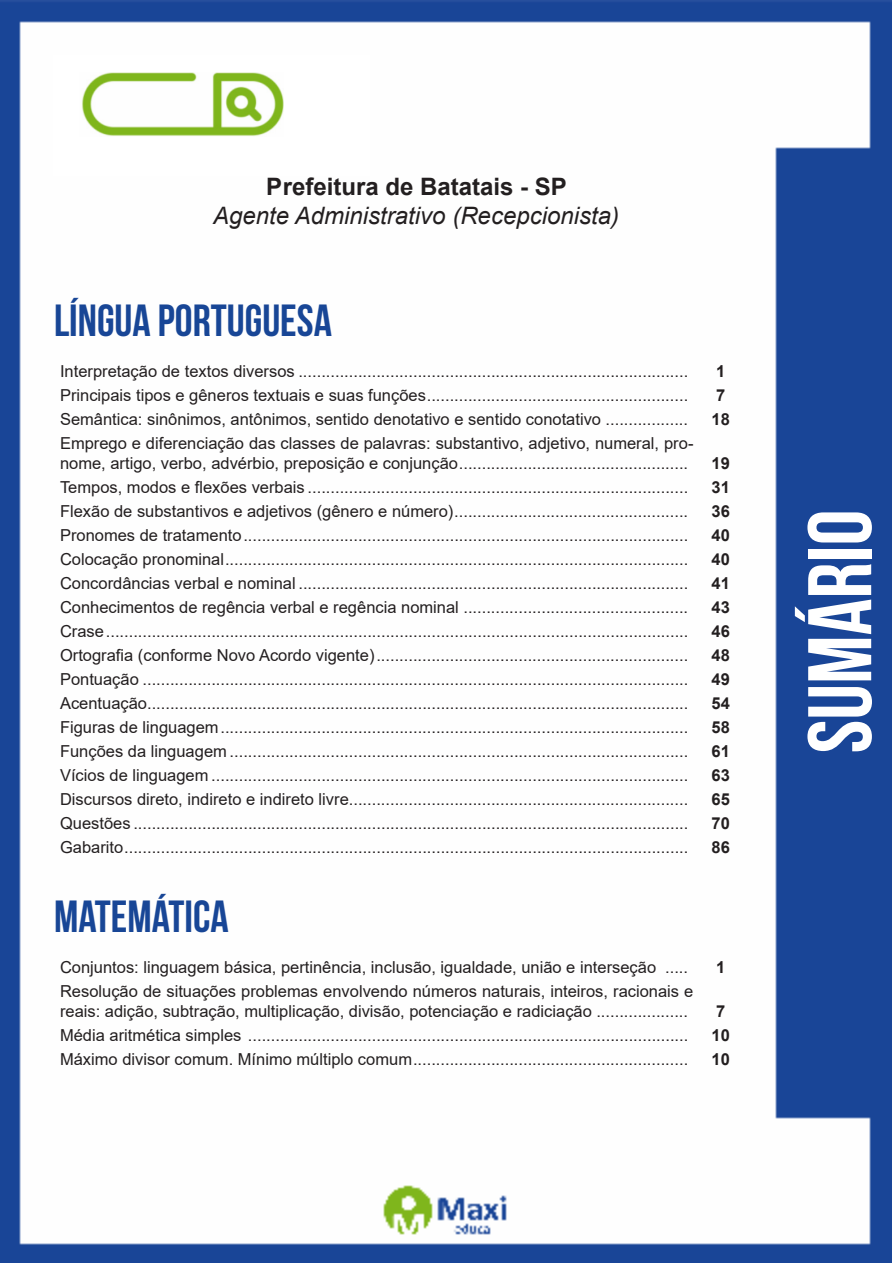
<style>
.page{position:relative;width:893px;height:1263px;background:#fff}
.page>*{position:absolute;margin:0;border:0;box-sizing:border-box;transform-origin:0 0}
.t1{font:700 90px "Bebas Neue";color:#fff}
.t2{font:700 45px "Bebas Neue";color:#184696}
.t3{font:italic 24px "Arial";color:#231f20}
.t4{font:700 24px "Arial";color:#231f20}
.ALTERNATIVAS{font:16.5px/19.8px "Arial";color:#231f20}
.INDICE{font:700 16.5px "Arial";color:#231f20}
.ALTERNATIVAS-2{font:700 16.5px "Arial";color:#231f20}
</style>
<div class="page">
<img style="left:0;top:0;width:892px;height:1263px">
<div style="left:53px;top:55px;width:317px;height:121px;background:#fff"></div>
<img style="left:82px;top:72px;width:201px;height:64px">
<p class="t4" style="left:266px;top:170px;width:302px">Prefeitura de Batatais - SP</p>
<p class="t3" style="left:213px;top:200px;width:407px">Agente Administrativo (Recepcionista)</p>
<p class="t2" style="left:54px;top:295px;width:279px">LÍNGUA PORTUGUESA</p>
<p class="ALTERNATIVAS" style="left:60px;top:361px;width:630px">Interpretação de textos diversos .....................................................................................</p>
<p class="INDICE" style="left:716px;top:359px;width:11px">1</p>
<p class="ALTERNATIVAS" style="left:60px;top:385px;width:630px">Principais tipos e gêneros textuais e suas funções.........................................................</p>
<p class="INDICE" style="left:716px;top:383px;width:11px">7</p>
<p class="ALTERNATIVAS" style="left:60px;top:409px;width:630px">Semântica: sinônimos, antônimos, sentido denotativo e sentido conotativo ..................</p>
<p class="INDICE" style="left:712px;top:407px;width:20px">18</p>
<p class="ALTERNATIVAS" style="left:60px;top:433px;width:635px">Emprego e diferenciação das classes de palavras: substantivo, adjetivo, numeral, pro&shy;nome, artigo, verbo, advérbio, preposição e conjunção..................................................</p>
<p class="INDICE" style="left:712px;top:451px;width:20px">19</p>
<p class="ALTERNATIVAS" style="left:60px;top:477px;width:630px">Tempos, modos e flexões verbais ...................................................................................</p>
<p class="INDICE" style="left:712px;top:475px;width:20px">31</p>
<p class="ALTERNATIVAS" style="left:60px;top:501px;width:630px">Flexão de substantivos e adjetivos (gênero e número)...................................................</p>
<p class="INDICE" style="left:712px;top:499px;width:20px">36</p>
<p class="ALTERNATIVAS" style="left:60px;top:525px;width:630px">Pronomes de tratamento.................................................................................................</p>
<p class="INDICE" style="left:712px;top:523px;width:20px">40</p>
<p class="ALTERNATIVAS" style="left:60px;top:549px;width:630px">Colocação pronominal.....................................................................................................</p>
<p class="INDICE" style="left:712px;top:547px;width:20px">40</p>
<p class="ALTERNATIVAS" style="left:60px;top:573px;width:630px">Concordâncias verbal e nominal .....................................................................................</p>
<p class="INDICE" style="left:712px;top:571px;width:20px">41</p>
<p class="ALTERNATIVAS" style="left:60px;top:597px;width:630px">Conhecimentos de regência verbal e regência nominal .................................................</p>
<p class="INDICE" style="left:712px;top:595px;width:20px">43</p>
<p class="ALTERNATIVAS" style="left:60px;top:621px;width:630px">Crase...............................................................................................................................</p>
<p class="INDICE" style="left:712px;top:619px;width:20px">46</p>
<p class="ALTERNATIVAS" style="left:60px;top:645px;width:630px">Ortografia (conforme Novo Acordo vigente)....................................................................</p>
<p class="INDICE" style="left:712px;top:643px;width:20px">48</p>
<p class="ALTERNATIVAS" style="left:60px;top:669px;width:630px">Pontuação .......................................................................................................................</p>
<p class="INDICE" style="left:712px;top:667px;width:20px">49</p>
<p class="ALTERNATIVAS" style="left:60px;top:693px;width:630px">Acentuação......................................................................................................................</p>
<p class="INDICE" style="left:712px;top:691px;width:20px">54</p>
<p class="ALTERNATIVAS" style="left:60px;top:717px;width:630px">Figuras de linguagem......................................................................................................</p>
<p class="INDICE" style="left:712px;top:715px;width:20px">58</p>
<p class="ALTERNATIVAS" style="left:60px;top:741px;width:630px">Funções da linguagem ....................................................................................................</p>
<p class="INDICE" style="left:712px;top:739px;width:20px">61</p>
<p class="ALTERNATIVAS" style="left:60px;top:765px;width:630px">Vícios de linguagem ........................................................................................................</p>
<p class="INDICE" style="left:712px;top:763px;width:20px">63</p>
<p class="ALTERNATIVAS" style="left:60px;top:789px;width:630px">Discursos direto, indireto e indireto livre..........................................................................</p>
<p class="INDICE" style="left:712px;top:787px;width:20px">65</p>
<p class="ALTERNATIVAS" style="left:60px;top:813px;width:630px">Questões .........................................................................................................................</p>
<p class="INDICE" style="left:712px;top:811px;width:20px">70</p>
<p class="ALTERNATIVAS" style="left:60px;top:837px;width:630px">Gabarito...........................................................................................................................</p>
<p class="INDICE" style="left:712px;top:835px;width:20px">86</p>
<p class="t2" style="left:54px;top:892px;width:176px">MATEMÁTICA</p>
<p class="ALTERNATIVAS" style="left:60px;top:957px;width:630px">Conjuntos: linguagem básica, pertinência, inclusão, igualdade, união e interseção .....</p>
<p class="ALTERNATIVAS-2" style="left:716px;top:956px;width:11px">1</p>
<p class="ALTERNATIVAS" style="left:60px;top:981px;width:635px">Resolução de situações problemas envolvendo números naturais, inteiros, racionais e reais: adição, subtração, multiplicação, divisão, potenciação e radiciação ....................</p>
<p class="ALTERNATIVAS-2" style="left:716px;top:1000px;width:11px">7</p>
<p class="ALTERNATIVAS" style="left:60px;top:1025px;width:630px">Média aritmética simples ................................................................................................</p>
<p class="ALTERNATIVAS-2" style="left:712px;top:1024px;width:20px">10</p>
<p class="ALTERNATIVAS" style="left:60px;top:1049px;width:630px">Máximo divisor comum. Mínimo múltiplo comum............................................................</p>
<p class="ALTERNATIVAS-2" style="left:712px;top:1048px;width:20px">10</p>
<h1 class="t1" style="left:791px;top:753px;width:245px;rotate:-90deg">SUMÁRIO</h1>
</div>
